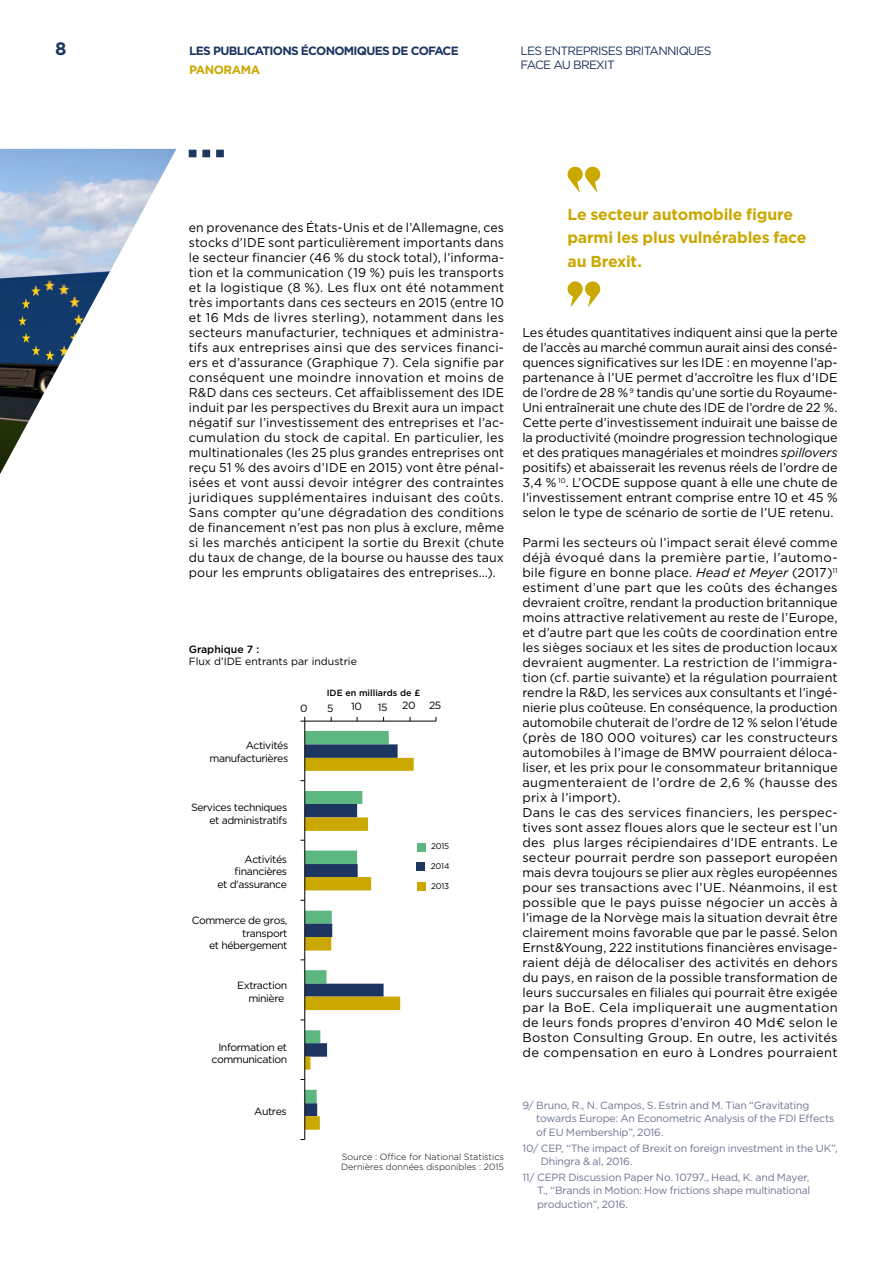
<style>
.page{position:relative;width:893px;height:1263px;background:#fff}
.page>*{position:absolute;margin:0;border:0;box-sizing:border-box;transform-origin:0 0}
.t1{font:700 18px "Gotham";color:#1d3661}
.t2{font:700 15.9px/23.7px "Gotham";letter-spacing:-.015em;color:#caa800}
.t3{font:12.75px/15px "Gotham";letter-spacing:.01em;color:#000;text-align:justify}
.t4{font:12.75px/15px "Gotham";letter-spacing:.01em;color:#000;text-align:justify;scale:.96 1}
.t5{font:12px/13.5px "Gotham";letter-spacing:-.06em;color:#1d3661}
.t6{font:700 12px "Gotham";letter-spacing:-.06em;color:#1d3661}
.t7{font:700 12px "Gotham";letter-spacing:-.04em;color:#caa800}
.t8{font:10.5px/13.5px "Gotham";letter-spacing:-.02em;color:#6d7496}
.t9{font:10.5px/12.6px "Gotham";letter-spacing:-.04em;color:#000;text-align:right}
.t10{font:10.5px "Gotham";color:#000}
.t11{font:500 10.5px "Gotham";color:#000}
.t12{font:300 9px/10.8px "Gotham";color:#000}
.t13{font:500 9px "Gotham";color:#000}
.t14{font:8.25px "Gotham";letter-spacing:-.02em;color:#000}
.s1{font-style:italic}
</style>
<div class="page">
<svg style="left:189px;top:150px;width:35px;height:7px"></svg>
<img style="left:0;top:149px;width:176px;height:325px">
<hr style="left:305px;top:721px;width:131px;height:1px;background:#000">
<hr style="left:304px;top:721px;width:1px;height:418px;background:#000">
<svg style="left:300px;top:717px;width:5px;height:5px"></svg>
<svg style="left:300px;top:731px;width:114px;height:399px"></svg>
<div style="left:417px;top:843px;width:8px;height:8px;background:#5db781"></div>
<div style="left:416px;top:863px;width:9px;height:8px;background:#1d3661"></div>
<div style="left:417px;top:883px;width:8px;height:8px;background:#caa800"></div>
<svg style="left:567px;top:281px;width:34px;height:26px"></svg>
<svg style="left:567px;top:166px;width:34px;height:27px"></svg>
<h1 class="t1" style="left:55px;top:37px;width:13px">8</h1>
<p class="t6" style="left:189px;top:43px;width:271px">LES PUBLICATIONS ÉCONOMIQUES DE COFACE</p>
<p class="t5" style="left:521px;top:44px;width:192px">LES ENTREPRISES BRITANNIQUES<br>FACE AU BREXIT</p>
<p class="t7" style="left:189px;top:62px;width:73px">PANORAMA</p>
<p class="t4" style="left:189px;top:220px;width:330px">en provenance des États-Unis et de l’Allemagne, ces stocks d’IDE sont particulièrement importants dans le secteur financier (46 % du stock total), l’informa&shy;tion et la communication (19 %) puis les transports et la logistique (8 %). Les flux ont été notamment très importants dans ces secteurs en 2015 (entre 10 et 16 Mds de livres sterling), notamment dans les secteurs manufacturier, techniques et administra&shy;tifs aux entreprises ainsi que des services financi&shy;ers et d’assurance (Graphique 7). Cela signifie par conséquent une moindre innovation et moins de R&amp;D dans ces secteurs. Cet affaiblissement des IDE induit par les perspectives du Brexit aura un impact négatif sur l’investissement des entreprises et l’ac&shy;cumulation du stock de capital. En particulier, les multinationales (les 25 plus grandes entreprises ont reçu 51 % des avoirs d’IDE en 2015) vont être pénal&shy;isées et vont aussi devoir intégrer des contraintes juridiques supplémentaires induisant des coûts.<br>Sans compter qu’une dégradation des conditions de financement n’est pas non plus à exclure, même si les marchés anticipent la sortie du Brexit (chute du taux de change, de la bourse ou hausse des taux pour les emprunts obligataires des entreprises…).</p>
<p class="t11" style="left:189px;top:642px;width:72px">Graphique 7 :</p>
<p class="t10" style="left:189px;top:655px;width:170px">Flux d’IDE entrants par industrie</p>
<p class="t9" style="left:300px;top:701px;width:9px">0</p>
<p class="t9" style="left:327px;top:702px;width:8px">5</p>
<p class="t9" style="left:351px;top:700px;width:12px">10</p>
<p class="t9" style="left:378px;top:700px;width:11px">15</p>
<p class="t9" style="left:402px;top:699px;width:15px">20</p>
<p class="t9" style="left:429px;top:699px;width:14px">25</p>
<p class="t13" style="left:327px;top:687px;width:95px">IDE en milliards de £</p>
<p class="t9" style="left:210px;top:739px;width:80px">Activités manufacturières</p>
<p class="t9" style="left:191px;top:801px;width:98px">Services techniques et administratifs</p>
<p class="t9" style="left:217px;top:852px;width:71px">Activités financières<br>et d'assurance</p>
<p class="t9" style="left:192px;top:914px;width:97px">Commerce de gros, transport<br>et hébergement</p>
<p class="t9" style="left:237px;top:979px;width:52px">Extraction minière</p>
<p class="t9" style="left:211px;top:1040px;width:77px">Information et communication</p>
<p class="t9" style="left:254px;top:1105px;width:34px">Autres</p>
<p class="t14" style="left:431px;top:841px;width:20px">2015</p>
<p class="t14" style="left:431px;top:861px;width:20px">2014</p>
<p class="t14" style="left:431px;top:881px;width:20px">2013</p>
<p class="t12" style="left:341px;top:1151px;width:164px">Source : Office for National Statistics<br>Dernières données disponibles : 2015</p>
<p class="t2" style="left:567px;top:202px;width:240px">Le secteur automobile figure parmi les plus vulnérables face au Brexit.</p>
<p class="t3" style="left:522px;top:325px;width:317px">Les études quantitatives indiquent ainsi que la perte de l’accès au marché commun aurait ainsi des consé&shy;quences significatives sur les IDE : en moyenne l’ap&shy;partenance à l’UE permet d’accroître les flux d’IDE de l’ordre de 28 % <sup>9</sup> tandis qu’une sortie du Royaume-Uni entraînerait une chute des IDE de l’ordre de 22 %.<br>Cette perte d’investissement induirait une baisse de la productivité (moindre progression technologique et des pratiques managériales et moindres <span class="s1">spillovers </span>positifs) et abaisserait les revenus réels de l’ordre de 3,4 % <sup>10</sup>. L’OCDE suppose quant à elle une chute de l’investissement entrant comprise entre 10 et 45 % selon le type de scénario de sortie de l’UE retenu.</p>
<p class="t3" style="left:522px;top:535px;width:317px;text-align:left">Parmi les secteurs où l’impact serait élevé comme déjà évoqué dans la première partie, l’automo&shy;bile figure en bonne place. <span class="s1">Head et Meyer</span> (2017)<sup>11 </sup>estiment d’une part que les coûts des échanges devraient croître, rendant la production britannique moins attractive relativement au reste de l’Europe, et d’autre part que les coûts de coordination entre les sièges sociaux et les sites de production locaux devraient augmenter. La restriction de l’immigra&shy;tion (cf. partie suivante) et la régulation pourraient rendre la R&amp;D, les services aux consultants et l’ingé&shy;nierie plus coûteuse. En conséquence, la production automobile chuterait de l’ordre de 12 % selon l’étude (près de 180 000 voitures) car les constructeurs automobiles à l’image de BMW pourraient déloca&shy;liser, et les prix pour le consommateur britannique augmenteraient de l’ordre de 2,6 % (hausse des prix à l’import).<br>Dans le cas des services financiers, les perspec&shy;tives sont assez floues alors que le secteur est l’un des plus larges récipiendaires d’IDE entrants. Le secteur pourrait perdre son passeport européen mais devra toujours se plier aux règles européennes pour ses transactions avec l’UE. Néanmoins, il est possible que le pays puisse négocier un accès à l’image de la Norvège mais la situation devrait être clairement moins favorable que par le passé. Selon Ernst&amp;Young, 222 institutions financières envisage&shy;raient déjà de délocaliser des activités en dehors du pays, en raison de la possible transformation de leurs succursales en filiales qui pourrait être exigée par la BoE. Cela impliquerait une augmentation de leurs fonds propres d’environ 40 Md€ selon le Boston Consulting Group. En outre, les activités de compensation en euro à Londres pourraient</p>
<p class="t8" style="left:536px;top:1098px;width:300px;text-indent:-14px">9/ Bruno, R., N. Campos, S. Estrin and M. Tian “Gravitating towards Europe: An Econometric Analysis of the FDI Effects of EU Membership”, 2016.</p>
<p class="t8" style="left:541px;top:1141px;width:299px;text-indent:-18px">10/ CEP, “The impact of Brexit on foreign investment in the UK”,<br>Dhingra &amp; al, 2016.</p>
<p class="t8" style="left:537px;top:1170px;width:275px;text-align:justify;text-indent:-15px">11/ CEPR Discussion Paper No. 10797., Head, K. and Mayer, T., “Brands in Motion: How frictions shape multinational production”, 2016.</p>
</div>
